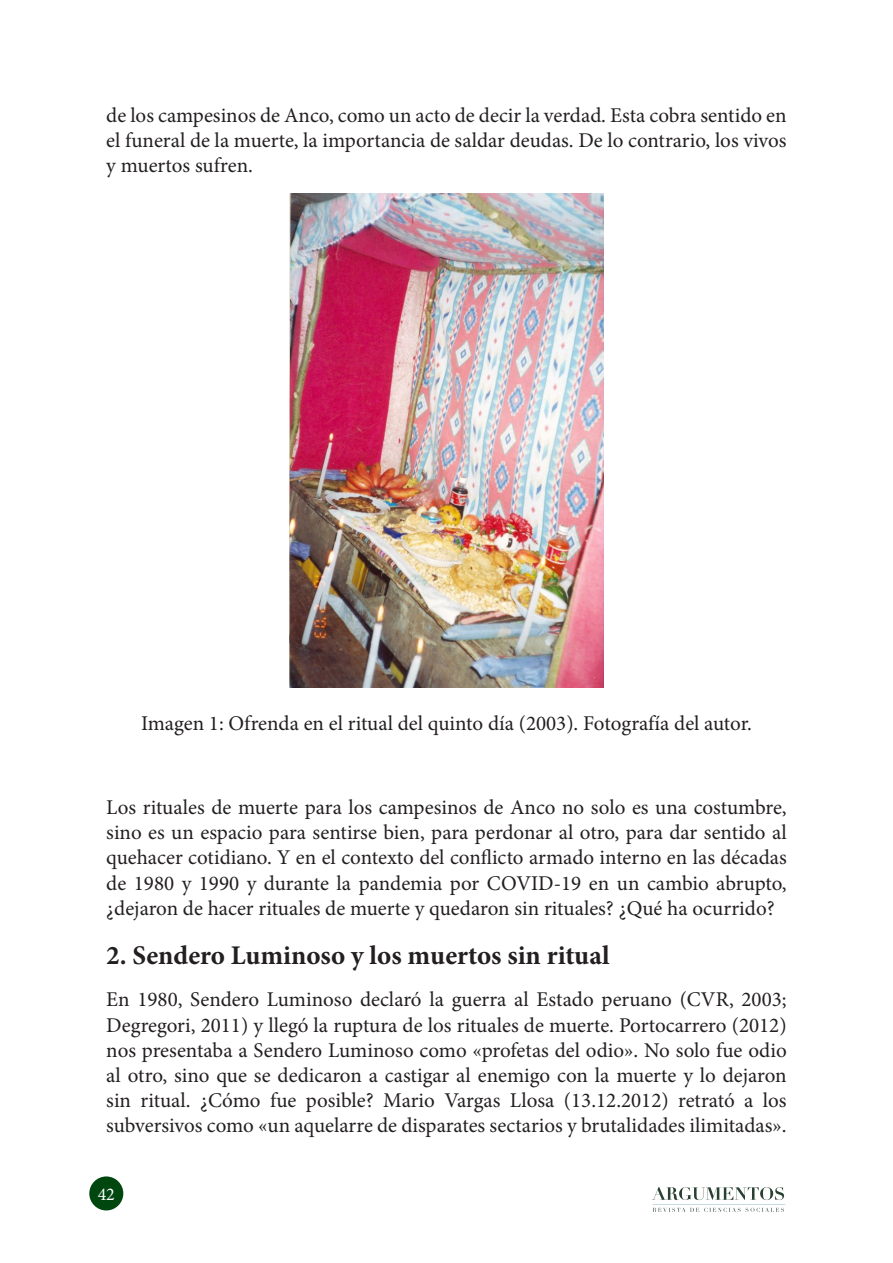
<style>
.page{position:relative;width:893px;height:1263px;background:#fff}
.page>*{position:absolute;margin:0;border:0;box-sizing:border-box;transform-origin:0 0}
.subtitulo_1{font:700 27px "Minion Pro";color:#231f20}
.texto_argumentos{font:21px/25.2px "Minion Pro";color:#231f20;text-align:justify}
.t1{font:18px "Minion Pro";color:#fff}
</style>
<div class="page">
<svg style="left:652px;top:1187px;width:133px;height:25px"></svg>
<div style="left:89px;top:1176px;width:34px;height:34px;background:#00460f;border-radius:50%"></div>
<img style="left:289px;top:193px;width:315px;height:494px">
<p class="texto_argumentos" style="left:106px;top:102px;width:682px">de los campesinos de Anco, como un acto de decir la verdad. Esta cobra sentido en el funeral de la muerte, la importancia de saldar deudas. De lo contrario, los vivos y muertos sufren.</p>
<p class="texto_argumentos" style="left:141px;top:710px;width:612px">Imagen 1: Ofrenda en el ritual del quinto día (2003). Fotografía del autor.</p>
<p class="texto_argumentos" style="left:106px;top:795px;width:682px">Los rituales de muerte para los campesinos de Anco no solo es una costumbre, sino es un espacio para sentirse bien, para perdonar al otro, para dar sentido al quehacer cotidiano. Y en el contexto del conflicto armado interno en las décadas de 1980 y 1990 y durante la pandemia por COVID-19 en un cambio abrupto, ¿dejaron de hacer rituales de muerte y quedaron sin rituales? ¿Qué ha ocurrido?</p>
<p class="subtitulo_1" style="left:106px;top:936px;width:505px">2. Sendero Luminoso y los muertos sin ritual</p>
<p class="texto_argumentos" style="left:106px;top:987px;width:682px">En 1980, Sendero Luminoso declaró la guerra al Estado peruano (CVR, 2003; Degregori, 2011) y llegó la ruptura de los rituales de muerte. Portocarrero (2012) nos presentaba a Sendero Luminoso como «profetas del odio». No solo fue odio al otro, sino que se dedicaron a castigar al enemigo con la muerte y lo dejaron sin ritual. ¿Cómo fue posible? Mario Vargas Llosa (13.12.2012) retrató a los subversivos como «un aquelarre de disparates sectarios y brutalidades ilimitadas».</p>
<p class="t1" style="left:98px;top:1182px;width:19px">42</p>
</div>
